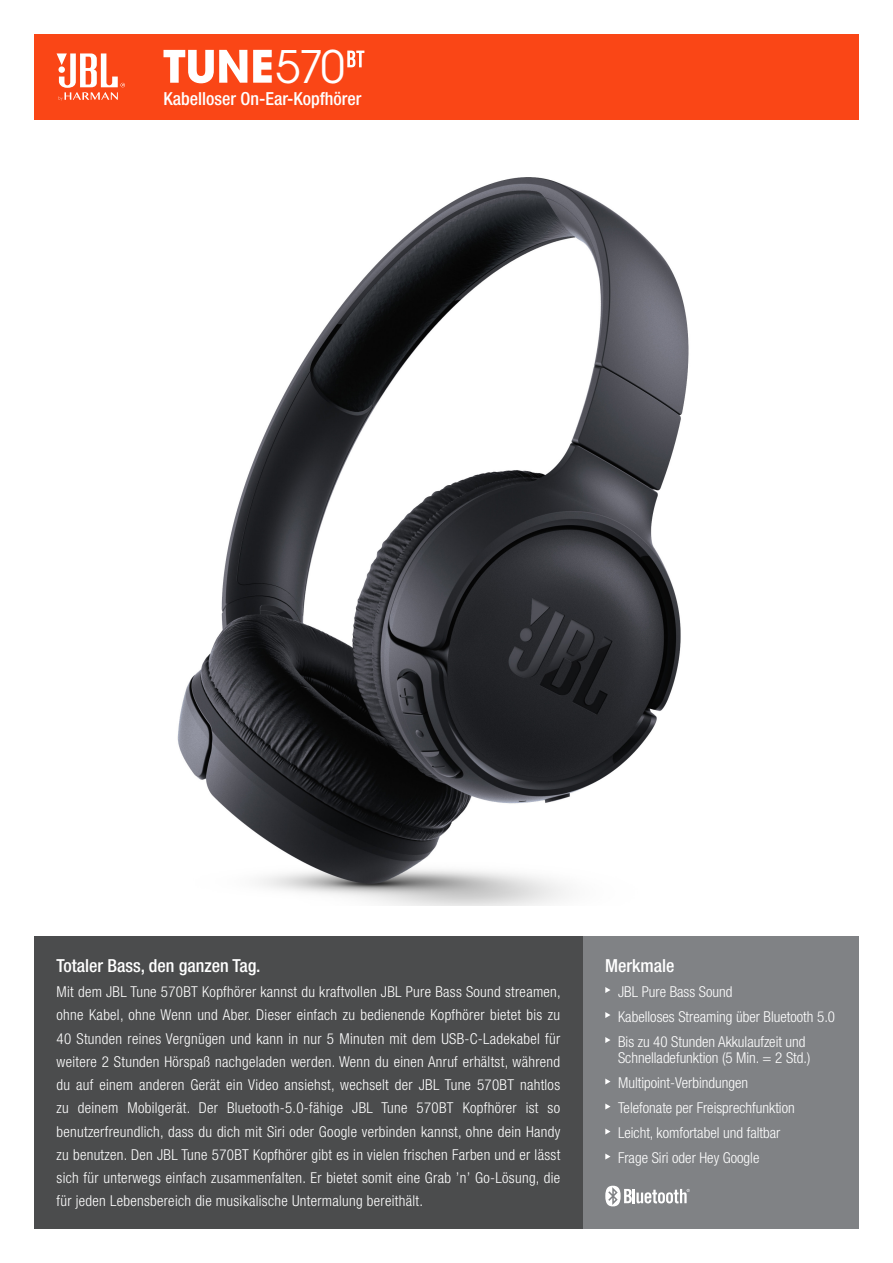
<style>
.page{position:relative;width:893px;height:1263px;background:#fff}
.page>*{position:absolute;margin:0;border:0;box-sizing:border-box;transform-origin:0 0}
.t1{font:49.5px "Avant Gard Goth EF";color:#fff}
.t2{font:500 condensed 18px "Helvetica Neue LT Pro";color:#fff}
.t3{font:300 condensed 15px/23.2px "Helvetica Neue LT Pro";color:#fff}
</style>
<div class="page">
<img style="left:75px;top:119px;width:743px;height:787px">
<div style="left:583px;top:936px;width:276px;height:293px;background:#808285"></div>
<svg style="left:605px;top:987px;width:5px;height:6px"></svg>
<svg style="left:605px;top:1012px;width:5px;height:6px"></svg>
<svg style="left:605px;top:1037px;width:5px;height:6px"></svg>
<svg style="left:605px;top:1078px;width:5px;height:6px"></svg>
<svg style="left:605px;top:1103px;width:5px;height:6px"></svg>
<svg style="left:605px;top:1128px;width:5px;height:6px"></svg>
<svg style="left:605px;top:1153px;width:5px;height:6px"></svg>
<div style="left:34px;top:34px;width:825px;height:85px;background:#fa4616"></div>
<div style="left:34px;top:936px;width:549px;height:293px;background:#4b4c4d"></div>
<svg style="left:57px;top:53px;width:68px;height:48px"></svg>
<svg style="left:605px;top:1186px;width:85px;height:20px"></svg>
<svg style="left:253px;top:50px;width:19px;height:33px"></svg>
<svg style="left:163px;top:50px;width:84px;height:33px"></svg>
<svg style="left:347px;top:51px;width:17px;height:16px"></svg>
<p class="t1" style="left:276px;top:38px;width:71px">570</p>
<p class="t2" style="left:163px;top:88px;width:199px">Kabelloser On-Ear-Kopfhörer</p>
<p class="t2" style="left:57px;top:955px;width:205px">Totaler Bass, den ganzen Tag.</p>
<p class="t3" style="left:57px;top:980px;width:506px;text-align:justify">Mit dem JBL Tune 570BT Kopfhörer kannst du kraftvollen JBL Pure Bass Sound streamen, ohne Kabel, ohne Wenn und Aber. Dieser einfach zu bedienende Kopfhörer bietet bis zu 40 Stunden reines Vergnügen und kann in nur 5 Minuten mit dem USB-C-Ladekabel für weitere 2 Stunden Hörspaß nachgeladen werden. Wenn du einen Anruf erhältst, während du auf einem anderen Gerät ein Video ansiehst, wechselt der JBL Tune 570BT nahtlos zu deinem Mobilgerät. Der Bluetooth-5.0-fähige JBL Tune 570BT Kopfhörer ist so benutzerfreundlich, dass du dich mit Siri oder Google verbinden kannst, ohne dein Handy zu benutzen. Den JBL Tune 570BT Kopfhörer gibt es in vielen frischen Farben und er lässt sich für unterwegs einfach zusammenfalten. Er bietet somit eine Grab ’n’ Go-Lösung, die für jeden Lebensbereich die musikalische Untermalung bereithält.</p>
<p class="t2" style="left:605px;top:955px;width:71px">Merkmale</p>
<p class="t3" style="left:618px;top:980px;width:116px">JBL Pure Bass Sound</p>
<p class="t3" style="left:618px;top:1005px;width:219px">Kabelloses Streaming über Bluetooth 5.0</p>
<p class="t3" style="left:618px;top:1033px;width:194px;line-height:16.5px">Bis zu 40 Stunden Akkulaufzeit und<br>Schnelladefunktion (5 Min. = 2 Std.)</p>
<p class="t3" style="left:618px;top:1071px;width:132px">Multipoint-Verbindungen</p>
<p class="t3" style="left:618px;top:1096px;width:178px">Telefonate per Freisprechfunktion</p>
<p class="t3" style="left:618px;top:1121px;width:164px">Leicht, komfortabel und faltbar</p>
<p class="t3" style="left:618px;top:1146px;width:143px">Frage Siri oder Hey Google</p>
</div>
